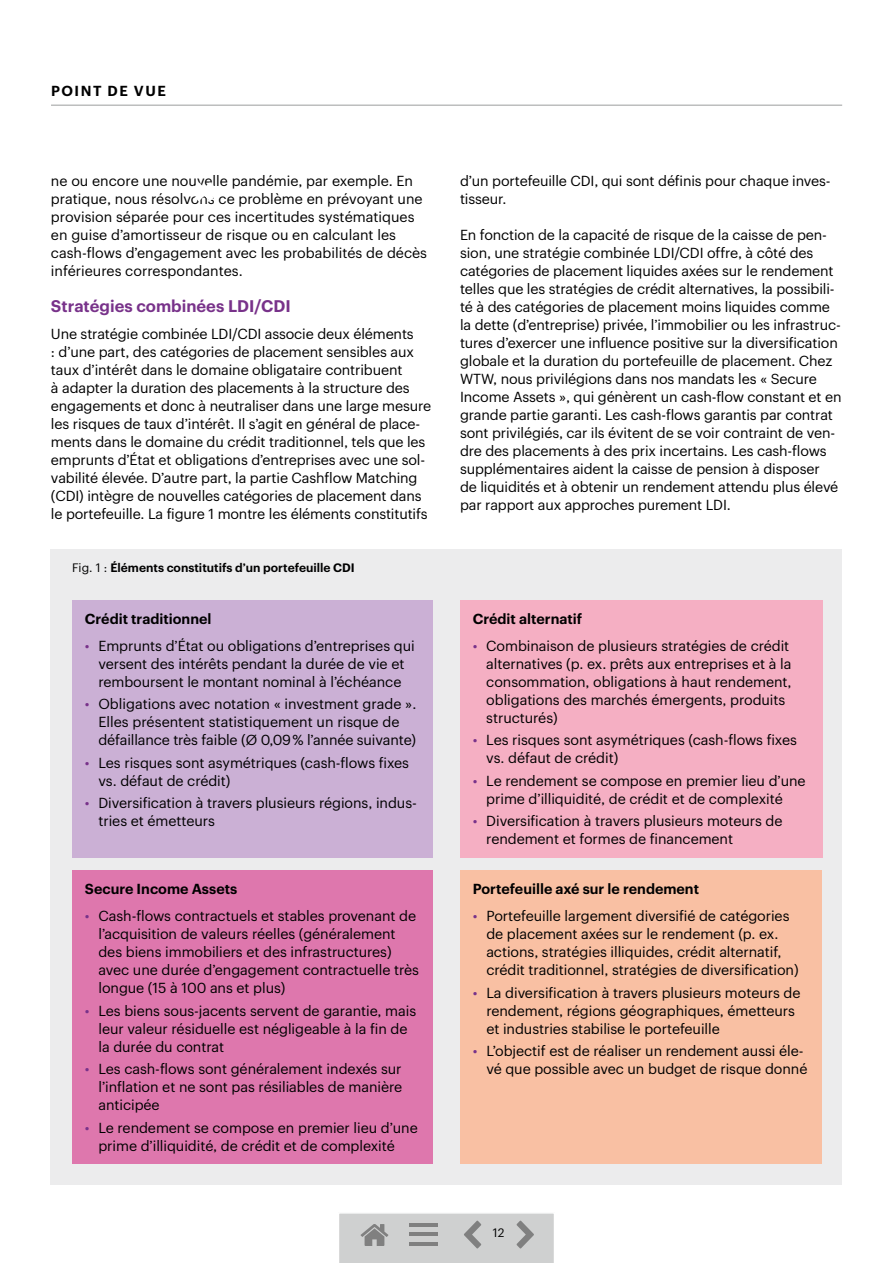
<style>
.page{position:relative;width:893px;height:1263px;background:#fff}
.page>*{position:absolute;margin:0;border:0;box-sizing:border-box;transform-origin:0 0}
.t1{font:600 16.5px "Graphik";color:#78328a}
.t2{font:14.25px/18px "Graphik";letter-spacing:-.005em;color:#000}
.t3{font:600 14.25px "Graphik";color:#000}
.t4{font:600 14.25px "Graphik";letter-spacing:.105em;color:#000}
.t5{font:600 12px "Graphik";color:#000}
.t6{font:12px "Graphik";color:#000}
.s1{font-weight:400}
.s2{color:#78328a}
</style>
<div class="page">
<hr style="left:51px;top:105px;width:791px;height:1px;background:#9c9d9d">
<div style="left:51px;top:550px;width:791px;height:635px;background:#ececed"></div>
<div style="left:72px;top:600px;width:361px;height:257px;background:#cbb0d5"></div>
<div style="left:460px;top:600px;width:362px;height:257px;background:#f5afc3"></div>
<div style="left:72px;top:870px;width:361px;height:293px;background:#de77ad"></div>
<div style="left:460px;top:870px;width:362px;height:293px;background:#f9c0a3"></div>
<svg style="left:339px;top:1213px;width:215px;height:50px;background:#c7c8c8"></svg>
<p class="t4" style="left:51px;top:80px;width:116px">POINT DE VUE</p>
<p class="t2" style="left:51px;top:171px;width:378px">ne ou encore une nouvelle pandémie, par exemple. En pratique, nous résolvons ce problème en prévoyant une provision séparée pour ces incertitudes systématiques en guise d’amortisseur de risque ou en calculant les cash-flows d’engagement avec les probabilités de décès inférieures correspondantes.</p>
<p class="t1" style="left:51px;top:293px;width:241px">Stratégies combinées LDI/CDI</p>
<p class="t2" style="left:51px;top:324px;width:382px">Une stratégie combinée LDI/CDI associe deux éléments<br>: d’une part, des catégories de placement sensibles aux taux d’intérêt dans le domaine obligataire contribuent<br>à adapter la duration des placements à la structure des engagements et donc à neutraliser dans une large mesure les risques de taux d’intérêt. Il s’agit en général de place&shy;ments dans le domaine du crédit traditionnel, tels que les emprunts d’État et obligations d’entreprises avec une sol&shy;vabilité élevée. D’autre part, la partie Cashflow Matching (CDI) intègre de nouvelles catégories de placement dans le portefeuille. La figure 1 montre les éléments constitutifs</p>
<p class="t5" style="left:72px;top:559px;width:284px"><span class="s1">Fig. 1 :</span> Éléments constitutifs d’un portefeuille CDI</p>
<p class="t3" style="left:85px;top:608px;width:128px">Crédit traditionnel</p>
<p class="t2" style="left:85px;top:636px;width:331px;text-align:center"><span class="s2">•</span> Emprunts d’État ou obligations d’entreprises qui versent des intérêts pendant la durée de vie et remboursent le montant nominal à l’échéance</p>
<p class="t2" style="left:98px;top:694px;width:319px;text-indent:-13px"><span class="s2">•</span> Obligations avec notation « investment grade ».<br>Elles présentent statistiquement un risque de défaillance très faible (Ø 0,09 % l’année suivante)</p>
<p class="t2" style="left:98px;top:753px;width:312px;text-indent:-13px"><span class="s2">•</span> Les risques sont asymétriques (cash-flows fixes vs. défaut de crédit)</p>
<p class="t2" style="left:98px;top:793px;width:320px;text-indent:-13px"><span class="s2">•</span> Diversification à travers plusieurs régions, indus&shy;tries et émetteurs</p>
<p class="t3" style="left:85px;top:878px;width:154px">Secure Income Assets</p>
<p class="t2" style="left:98px;top:906px;width:322px;text-indent:-13px"><span class="s2">•</span> Cash-flows contractuels et stables provenant de l’acquisition de valeurs réelles (généralement des biens immobiliers et des infrastructures) avec une durée d’engagement contractuelle très longue (15 à 100 ans et plus)</p>
<p class="t2" style="left:98px;top:1000px;width:319px;text-indent:-13px"><span class="s2">•</span> Les biens sous-jacents servent de garantie, mais leur valeur résiduelle est négligeable à la fin de la durée du contrat</p>
<p class="t2" style="left:98px;top:1059px;width:305px;text-align:justify;text-indent:-13px"><span class="s2">•</span> Les cash-flows sont généralement indexés sur l’inflation et ne sont pas résiliables de manière anticipée</p>
<p class="t2" style="left:98px;top:1117px;width:321px;text-indent:-13px"><span class="s2">•</span> Le rendement se compose en premier lieu d’une prime d’illiquidité, de crédit et de complexité</p>
<p class="t2" style="left:460px;top:171px;width:372px">d’un portefeuille CDI, qui sont définis pour chaque inves&shy;tisseur.</p>
<p class="t2" style="left:460px;top:225px;width:383px">En fonction de la capacité de risque de la caisse de pen&shy;sion, une stratégie combinée LDI/CDI offre, à côté des catégories de placement liquides axées sur le rendement telles que les stratégies de crédit alternatives, la possibili&shy;té à des catégories de placement moins liquides comme la dette (d’entreprise) privée, l’immobilier ou les infrastruc&shy;tures d’exercer une influence positive sur la diversification globale et la duration du portefeuille de placement. Chez WTW, nous privilégions dans nos mandats les « Secure Income Assets », qui génèrent un cash-flow constant et en grande partie garanti. Les cash-flows garantis par contrat sont privilégiés, car ils évitent de se voir contraint de ven&shy;dre des placements à des prix incertains. Les cash-flows supplémentaires aident la caisse de pension à disposer<br>de liquidités et à obtenir un rendement attendu plus élevé par rapport aux approches purement LDI.</p>
<p class="t3" style="left:473px;top:608px;width:111px">Crédit alternatif</p>
<p class="t2" style="left:486px;top:636px;width:307px;text-indent:-13px"><span class="s2">•</span> Combinaison de plusieurs stratégies de crédit alternatives (p. ex. prêts aux entreprises et à la consommation, obligations à haut rendement, obligations des marchés émergents, produits structurés)</p>
<p class="t2" style="left:486px;top:730px;width:312px;text-indent:-13px"><span class="s2">•</span> Les risques sont asymétriques (cash-flows fixes vs. défaut de crédit)</p>
<p class="t2" style="left:486px;top:771px;width:321px;text-indent:-13px"><span class="s2">•</span> Le rendement se compose en premier lieu d’une prime d’illiquidité, de crédit et de complexité</p>
<p class="t2" style="left:486px;top:811px;width:298px;text-indent:-13px"><span class="s2">•</span> Diversification à travers plusieurs moteurs de rendement et formes de financement</p>
<p class="t3" style="left:473px;top:878px;width:228px">Portefeuille axé sur le rendement</p>
<p class="t2" style="left:486px;top:906px;width:314px;text-indent:-13px"><span class="s2">•</span> Portefeuille largement diversifié de catégories de placement axées sur le rendement (p. ex. actions, stratégies illiquides, crédit alternatif, crédit traditionnel, stratégies de diversification)</p>
<p class="t2" style="left:486px;top:982px;width:316px;text-indent:-13px"><span class="s2">•</span> La diversification à travers plusieurs moteurs de rendement, régions géographiques, émetteurs et industries stabilise le portefeuille</p>
<p class="t2" style="left:473px;top:1041px;width:336px;text-align:right"><span class="s2">•</span> L’objectif est de réaliser un rendement aussi éle&shy;vé que possible avec un budget de risque donné</p>
<p class="t6" style="left:493px;top:1224px;width:13px">12</p>
</div>
